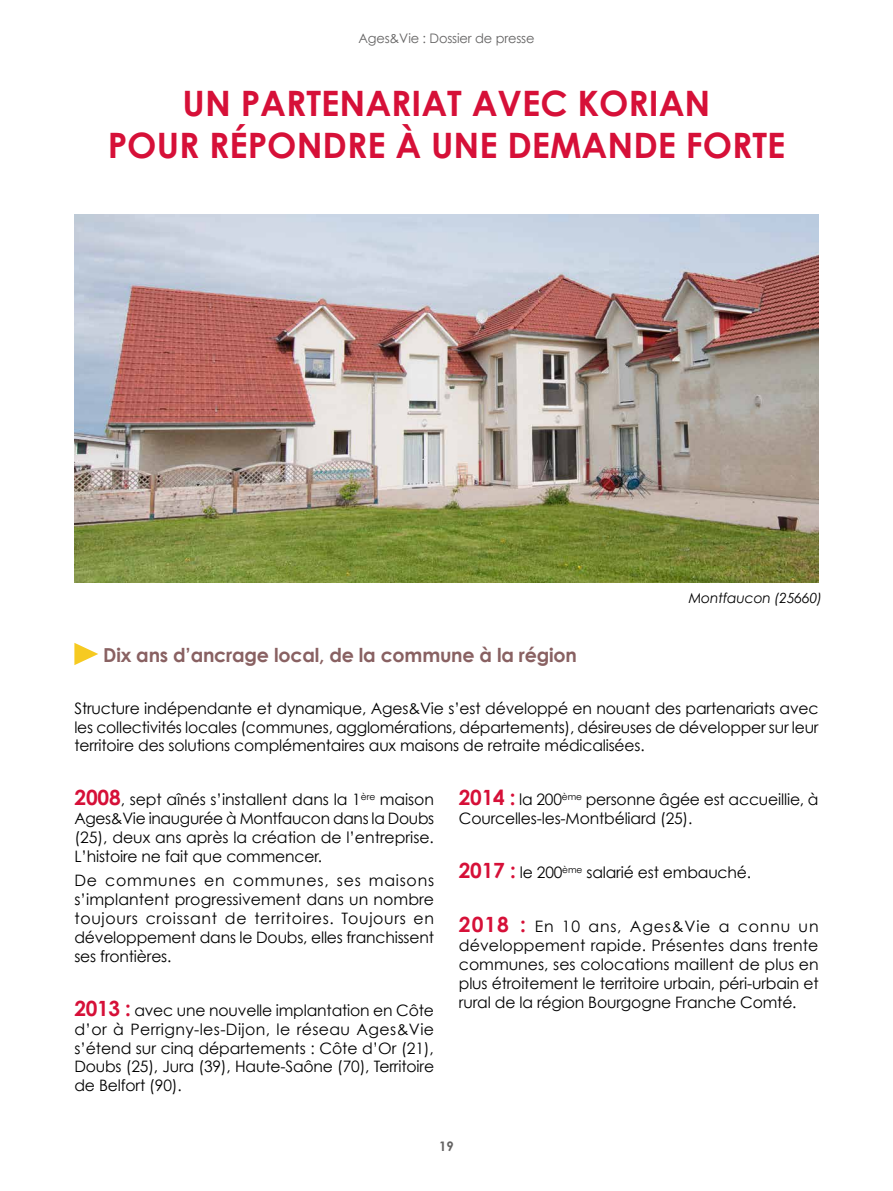
<style>
.page{position:relative;width:893px;height:1191px;background:#fff}
.page>*{position:absolute;margin:0;border:0;box-sizing:border-box;transform-origin:0 0}
.t1{font:700 35px/42px "Century Gothic";color:#d61038;text-align:center}
.t2{font:700 19.25px "Century Gothic";letter-spacing:-.01em;color:#896162}
.t3{font:15.75px/18.9px "Century Gothic";letter-spacing:-.01em;color:#000;text-align:justify}
.t4{font:italic 14px "Century Gothic";letter-spacing:-.01em;color:#000}
.t5{font:13.12px "Century Gothic";letter-spacing:-.01em;color:#646363}
.t6{font:700 13.12px "Century Gothic";color:#646363}
.s1{font-weight:700;font-size:21px;color:#d61038}
</style>
<div class="page">
<svg style="left:74px;top:643px;width:24px;height:22px"></svg>
<img style="left:74px;top:214px;width:745px;height:368px">
<p class="t5" style="left:358px;top:31px;width:178px">Ages&amp;Vie : Dossier de presse</p>
<h1 class="t1" style="left:108px;top:81px;width:679px">UN PARTENARIAT AVEC KORIAN<br>POUR RÉPONDRE À UNE DEMANDE FORTE</h1>
<p class="t4" style="left:689px;top:589px;width:135px">Montfaucon (25660)</p>
<p class="t2" style="left:103px;top:642px;width:475px">Dix ans d’ancrage local, de la commune à la région</p>
<p class="t3" style="left:74px;top:698px;width:746px">Structure indépendante et dynamique, Ages&amp;Vie s’est développé en nouant des partenariats avec les collectivités locales (communes, agglomérations, départements), désireuses de développer sur leur territoire des solutions complémentaires aux maisons de retraite médicalisées.</p>
<p class="t3" style="left:74px;top:790px;width:361px"><span class="s1">2008</span>, sept aînés s’installent dans la 1<sup>ère</sup> maison Ages&amp;Vie inaugurée à Montfaucon dans la Doubs (25), deux ans après la création de l’entreprise.<br>L’histoire ne fait que commencer.</p>
<p class="t3" style="left:74px;top:870px;width:361px">De communes en communes, ses maisons s’implantent progressivement dans un nombre toujours croissant de territoires. Toujours en développement dans le Doubs, elles franchissent ses frontières.</p>
<p class="t3" style="left:74px;top:1000px;width:361px"><span class="s1">2013 :</span> avec une nouvelle implantation en Côte d’or à Perrigny-les-Dijon, le réseau Ages&amp;Vie s’étend sur cinq départements : Côte d’Or (21), Doubs (25), Jura (39), Haute-Saône (70), Territoire de Belfort (90).</p>
<p class="t3" style="left:459px;top:790px;width:361px"><span class="s1">2014 :</span> la 200<sup>ème</sup> personne âgée est accueillie, à<br>Courcelles-les-Montbéliard (25).</p>
<p class="t3" style="left:459px;top:863px;width:294px"><span class="s1">2017 :</span> le 200<sup>ème</sup> salarié est embauché.</p>
<p class="t3" style="left:459px;top:917px;width:361px"><span class="s1">2018 :</span> En 10 ans, Ages&amp;Vie a connu un développement rapide. Présentes dans trente communes, ses colocations maillent de plus en plus étroitement le territoire urbain, péri-urbain et rural de la région Bourgogne Franche Comté.</p>
<p class="t6" style="left:439px;top:1138px;width:16px">19</p>
</div>
